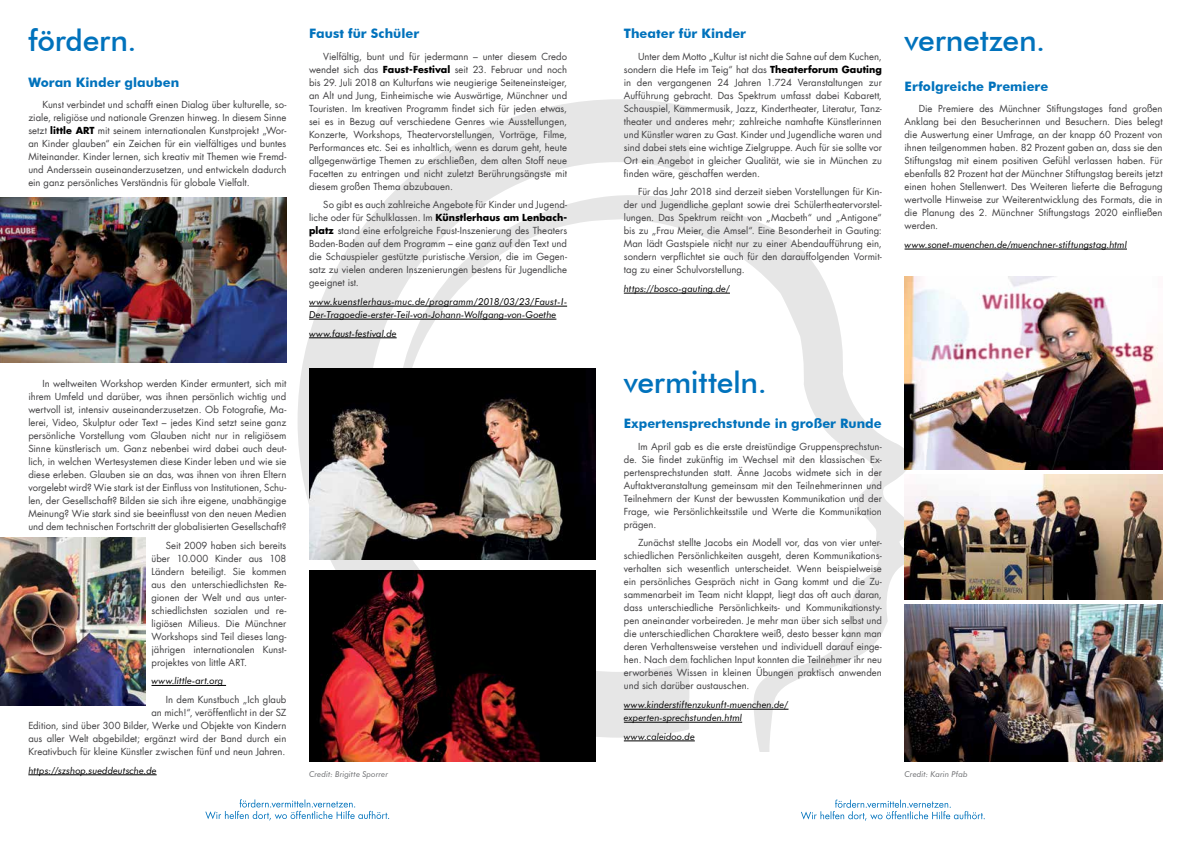
<style>
.page{position:relative;width:1191px;height:842px;background:#fff}
.page>*{position:absolute;margin:0;border:0;box-sizing:border-box;transform-origin:0 0}
.t1{font:500 30px "Futura BT";letter-spacing:-.005em;color:#0072bc}
.t2{font:700 13px "Futura BT";letter-spacing:.005em;color:#0072bc}
.t3{font:9.5px/13px "Futura Com";letter-spacing:.005em;color:#414042;text-align:justify}
.t4{font:italic 9.5px/13px "Futura BT";color:#000}
.t5{font:italic 8px "Futura BT";letter-spacing:.01em;color:#6d6e71}
.s1{font-weight:700;color:#000}
</style>
<div class="page">
<svg style="left:595px;top:202px;width:339px;height:549px"></svg>
<svg style="left:297px;top:99px;width:392px;height:639px"></svg>
<svg style="left:801px;top:799px;width:183px;height:22px"></svg>
<svg style="left:205px;top:799px;width:184px;height:21px"></svg>
<hr style="left:151px;top:685px;width:75px;height:1px;background:#000">
<hr style="left:28px;top:774px;width:129px;height:1px;background:#000">
<hr style="left:309px;top:306px;width:258px;height:1px;background:#000">
<hr style="left:309px;top:319px;width:247px;height:1px;background:#000">
<hr style="left:309px;top:338px;width:88px;height:1px;background:#000">
<hr style="left:624px;top:293px;width:106px;height:1px;background:#000">
<hr style="left:624px;top:709px;width:164px;height:1px;background:#000">
<hr style="left:624px;top:722px;width:118px;height:1px;background:#000">
<hr style="left:624px;top:741px;width:71px;height:1px;background:#000">
<img style="left:309px;top:570px;width:286px;height:191px">
<img style="left:309px;top:369px;width:286px;height:190px">
<img style="left:0;top:197px;width:286px;height:165px">
<hr style="left:904px;top:249px;width:223px;height:1px;background:#000">
<img style="left:904px;top:276px;width:258px;height:194px">
<img style="left:904px;top:475px;width:258px;height:125px">
<img style="left:904px;top:605px;width:258px;height:156px">
<img style="left:0;top:538px;width:146px;height:168px">
<h1 class="t1" style="left:28px;top:22px;width:110px">fördern.</h1>
<h2 class="t2" style="left:28px;top:74px;width:152px">Woran Kinder glauben</h2>
<p class="t3" style="left:28px;top:98px;width:259px;text-indent:14px">Kunst verbindet und schafft einen Dialog über kulturelle, so&shy;ziale, religiöse und nationale Grenzen hinweg. In diesem Sinne setzt <span class="s1">little ART</span> mit seinem internationalen Kunstprojekt „Wor&shy;an Kinder glauben“ ein Zeichen für ein vielfältiges und buntes Miteinander. Kinder lernen, sich kreativ mit Themen wie Fremd&shy;und Anderssein auseinanderzusetzen, und entwickeln dadurch ein ganz persönliches Verständnis für globale Vielfalt.</p>
<p class="t3" style="left:28px;top:377px;width:259px;text-indent:14px">In weltweiten Workshop werden Kinder ermuntert, sich mit ihrem Umfeld und darüber, was ihnen persönlich wichtig und wertvoll ist, intensiv auseinanderzusetzen. Ob Fotografie, Ma&shy;lerei, Video, Skulptur oder Text – jedes Kind setzt seine ganz persönliche Vorstellung vom Glauben nicht nur in religiösem Sinne künstlerisch um. Ganz nebenbei wird dabei auch deut&shy;lich, in welchen Wertesystemen diese Kinder leben und wie sie diese erleben. Glauben sie an das, was ihnen von ihren Eltern vorgelebt wird? Wie stark ist der Einfluss von Institutionen, Schu&shy;len, der Gesellschaft? Bilden sie sich ihre eigene, unabhängige Meinung? Wie stark sind sie beeinflusst von den neuen Medien und dem technischen Fortschritt der globalisierten Gesellschaft?</p>
<p class="t3" style="left:151px;top:538px;width:136px;text-indent:14px">Seit 2009 haben sich bereits über 10.000 Kinder aus 108<br>Ländern beteiligt. Sie kommen aus den unterschiedlichsten Re&shy;gionen der Welt und aus unter&shy;schiedlichsten sozialen und re&shy;ligiösen Milieus. Die Münchner Workshops sind Teil dieses lang&shy;jährigen internationalen Kunst&shy;projektes von little ART.</p>
<p class="t4" style="left:151px;top:674px;width:73px">www.little-art.org</p>
<p class="t3" style="left:28px;top:693px;width:259px;text-align:right">In dem Kunstbuch „Ich glaub<br>an mich!“, veröffentlicht in der SZ<br>Edition, sind über 300 Bilder, Werke und Objekte von Kindern aus aller Welt abgebildet; ergänzt wird der Band durch ein Kreativbuch für kleine Künstler zwischen fünf und neun Jahren.</p>
<p class="t4" style="left:28px;top:764px;width:130px">https://szshop.sueddeutsche.de</p>
<h2 class="t2" style="left:309px;top:26px;width:112px">Faust für Schüler</h2>
<p class="t3" style="left:309px;top:50px;width:259px;text-indent:14px">Vielfältig, bunt und für jedermann – unter diesem Credo wendet sich das <span class="s1">Faust-Festival</span> seit 23. Februar und noch bis 29. Juli 2018 an Kulturfans wie neugierige Seiteneinsteiger, an Alt und Jung, Einheimische wie Auswärtige, Münchner und Touristen. Im kreativen Programm findet sich für jeden etwas, sei es in Bezug auf verschiedene Genres wie Ausstellungen, Konzerte, Workshops, Theatervorstellungen, Vorträge, Filme, Performances etc. Sei es inhaltlich, wenn es darum geht, heute allgegenwärtige Themen zu erschließen, dem alten Stoff neue Facetten zu entringen und nicht zuletzt Berührungsängste mit diesem großen Thema abzubauen.</p>
<p class="t3" style="left:309px;top:198px;width:259px;text-indent:14px">So gibt es auch zahlreiche Angebote für Kinder und Jugend&shy;liche oder für Schulklassen. Im <span class="s1">Künstlerhaus am Lenbach&shy;platz</span> stand eine erfolgreiche Faust-Inszenierung des Theaters Baden-Baden auf dem Programm – eine ganz auf den Text und die Schauspieler gestützte puristische Version, die im Gegen&shy;satz zu vielen anderen Inszenierungen bestens für Jugendliche geeignet ist.</p>
<p class="t4" style="left:309px;top:295px;width:259px">www.kuenstlerhaus-muc.de/programm/2018/03/23/Faust-I-<br>Der-Tragoedie-erster-Teil-von-Johann-Wolfgang-von-Goethe</p>
<p class="t4" style="left:309px;top:327px;width:89px">www.faust-festival.de</p>
<p class="t5" style="left:309px;top:769px;width:80px">Credit: Brigitte Sporrer</p>
<h2 class="t2" style="left:624px;top:26px;width:124px">Theater für Kinder</h2>
<p class="t3" style="left:624px;top:50px;width:259px;text-indent:14px">Unter dem Motto „Kultur ist nicht die Sahne auf dem Kuchen, sondern die Hefe im Teig“ hat das <span class="s1">Theaterforum Gauting </span>in den vergangenen 24 Jahren 1.724 Veranstaltungen zur Aufführung gebracht. Das Spektrum umfasst dabei Kabarett, Schauspiel, Kammermusik, Jazz, Kindertheater, Literatur, Tanz&shy;theater und anderes mehr; zahlreiche namhafte Künstlerinnen und Künstler waren zu Gast. Kinder und Jugendliche waren und sind dabei stets eine wichtige Zielgruppe. Auch für sie sollte vor Ort ein Angebot in gleicher Qualität, wie sie in München zu finden wäre, geschaffen werden.</p>
<p class="t3" style="left:624px;top:185px;width:259px;text-indent:14px">Für das Jahr 2018 sind derzeit sieben Vorstellungen für Kin&shy;der und Jugendliche geplant sowie drei Schülertheatervorstel&shy;lungen. Das Spektrum reicht von „Macbeth“ und „Antigone“ bis zu „Frau Meier, die Amsel“. Eine Besonderheit in Gauting:<br>Man lädt Gastspiele nicht nur zu einer Abendaufführung ein, sondern verpflichtet sie auch für den darauffolgenden Vormit&shy;tag zu einer Schulvorstellung.</p>
<p class="t4" style="left:624px;top:282px;width:108px">https://bosco-gauting.de/</p>
<h1 class="t1" style="left:904px;top:22px;width:142px">vernetzen.</h1>
<h2 class="t2" style="left:904px;top:78px;width:145px">Erfolgreiche Premiere</h2>
<p class="t3" style="left:904px;top:102px;width:259px;text-indent:14px">Die Premiere des Münchner Stiftungstages fand großen Anklang bei den Besucherinnen und Besuchern. Dies belegt die Auswertung einer Umfrage, an der knapp 60 Prozent von ihnen teilgenommen haben. 82 Prozent gaben an, dass sie den Stiftungstag mit einem positiven Gefühl verlassen haben. Für ebenfalls 82 Prozent hat der Münchner Stiftungstag bereits jetzt einen hohen Stellenwert. Des Weiteren lieferte die Befragung wertvolle Hinweise zur Weiterentwicklung des Formats, die in die Planung des 2. Münchner Stiftungstags 2020 einfließen werden.</p>
<p class="t4" style="left:904px;top:238px;width:224px">www.sonet-muenchen.de/muenchner-stiftungstag.html</p>
<h1 class="t1" style="left:624px;top:364px;width:144px">vermitteln.</h1>
<h2 class="t2" style="left:624px;top:416px;width:259px">Expertensprechstunde in großer Runde</h2>
<p class="t3" style="left:624px;top:440px;width:259px;text-indent:14px">Im April gab es die erste dreistündige Gruppensprechstun&shy;de. Sie findet zukünftig im Wechsel mit den klassischen Ex&shy;pertensprechstunden statt. Änne Jacobs widmete sich in der Auftaktveranstaltung gemeinsam mit den Teilnehmerinnen und Teilnehmern der Kunst der bewussten Kommunikation und der Frage, wie Persönlichkeitsstile und Werte die Kommunikation prägen.</p>
<p class="t3" style="left:624px;top:536px;width:259px;text-indent:14px">Zunächst stellte Jacobs ein Modell vor, das von vier unter&shy;schiedlichen Persönlichkeiten ausgeht, deren Kommunikations&shy;verhalten sich wesentlich unterscheidet. Wenn beispielweise ein persönliches Gespräch nicht in Gang kommt und die Zu&shy;sammenarbeit im Team nicht klappt, liegt das oft auch daran, dass unterschiedliche Persönlichkeits- und Kommunikationsty&shy;pen aneinander vorbeireden. Je mehr man über sich selbst und die unterschiedlichen Charaktere weiß, desto besser kann man deren Verhaltensweise verstehen und individuell darauf einge&shy;hen. Nach dem fachlichen Input konnten die Teilnehmer ihr neu erworbenes Wissen in kleinen Übungen praktisch anwenden und sich darüber austauschen.</p>
<p class="t4" style="left:624px;top:698px;width:166px">www.kinderstiftenzukunft-muenchen.de/ experten-sprechstunden.html</p>
<p class="t4" style="left:624px;top:730px;width:72px">www.caleidoo.de</p>
<p class="t5" style="left:904px;top:769px;width:64px">Credit: Karin Pfab</p>
</div>
